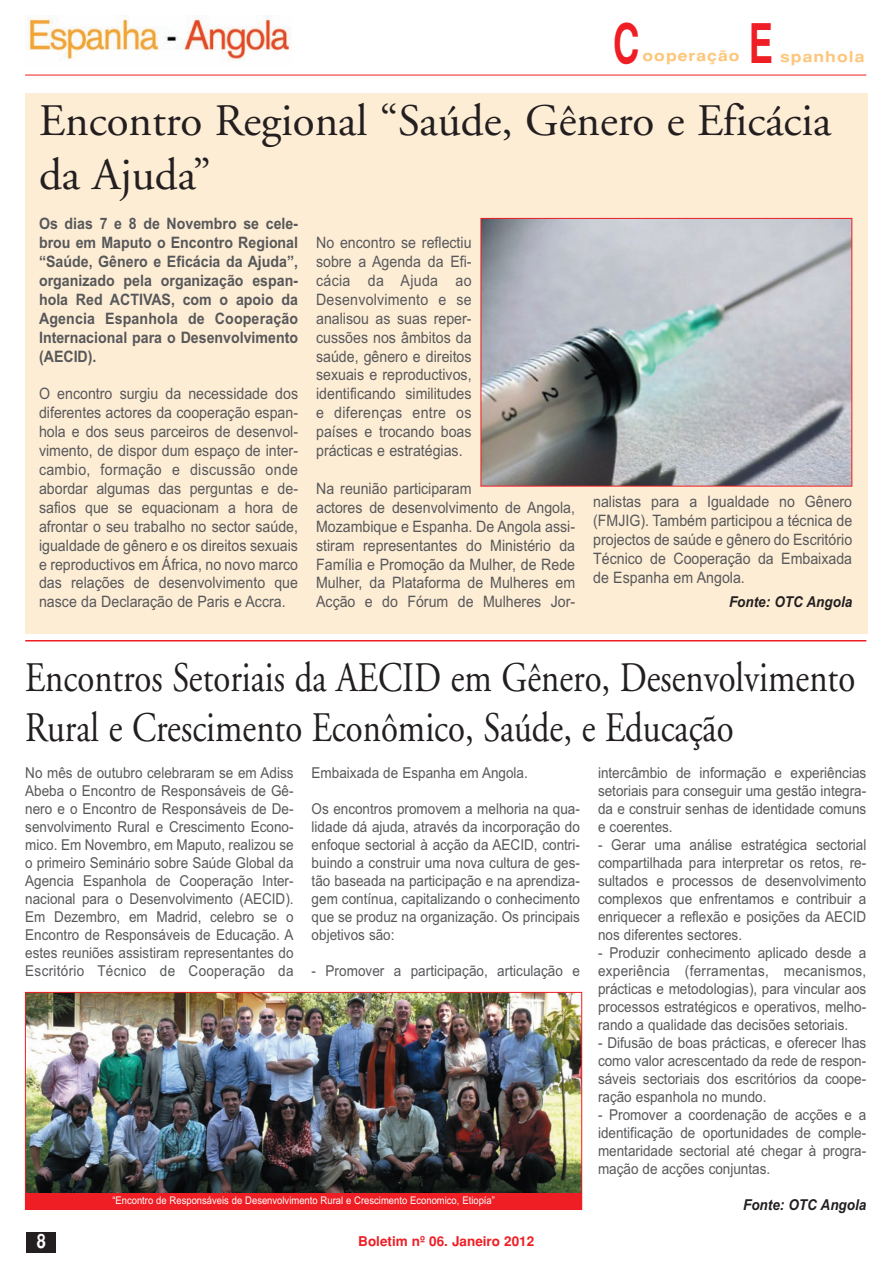
<style>
.page{position:relative;width:893px;height:1263px;background:#fff}
.page>*{position:absolute;margin:0;border:0;box-sizing:border-box;transform-origin:0 0}
.t1{font:700 54.6px "Helvetica";color:#ee1e24;scale:.66 1}
.t2{font:45px/54px "Adobe Garamond";color:#231f20}
.t3{font:42px/50.4px "Adobe Garamond";color:#231f20;scale:.83 1}
.t4{font:700 19.8px "Helvetica";color:#fff;scale:.83 1}
.t5{font:15.75px/18.9px "Arial";color:#57585a;text-align:justify;scale:.9 1}
.t6{font:700 15.75px/18.9px "Arial";color:#57585a;text-align:justify;scale:.9 1}
.t7{font:15px/18px "Arial";color:#57585a;text-align:justify;scale:.9 1}
.t8{font:italic 700 15px "Arial";color:#231f20;scale:.9 1}
.t9{font:700 15px "Helvetica";letter-spacing:.055em;color:#fdc67b;scale:1.18 1}
.t10{font:700 13.5px "Helvetica";color:#ee1e24}
.t11{font:10.5px "Arial";color:#fff;scale:.9 1}
</style>
<div class="page">
<div style="left:25px;top:93px;width:842px;height:540px;background:#feedd5"></div>
<hr style="left:25px;top:75px;width:841px;height:1px;background:#ee1e24">
<img style="left:25px;top:15px;width:266px;height:46px">
<img style="left:483px;top:220px;width:367px;height:264px">
<div style="left:481px;top:218px;width:371px;height:268px;border:1px solid #ee1e24"></div>
<img style="left:27px;top:994px;width:553px;height:199px">
<hr style="left:25px;top:640px;width:841px;height:1px;background:#ee1e24">
<div style="left:25px;top:1193px;width:557px;height:17px;background:#ee1e24"></div>
<div style="left:27px;top:1232px;width:29px;height:21px;background:#231f20"></div>
<h1 class="t1" style="left:613px;top:24px;width:41px">C</h1>
<h1 class="t1" style="left:749px;top:24px;width:38px">E</h1>
<p class="t9" style="left:642px;top:51px;width:84px">ooperação</p>
<p class="t9" style="left:780px;top:51px;width:73px">spanhola</p>
<h2 class="t2" style="left:39px;top:97px;width:794px">Encontro Regional “Saúde, Gênero e Eficácia da Ajuda”</h2>
<p class="t6" style="left:39px;top:216px;width:289px">Os dias 7 e 8 de Novembro se cele&shy;brou em Maputo o Encontro Regional “Saúde, Gênero e Eficácia da Ajuda”, organizado pela organização espan&shy;hola Red ACTIVAS, com o apoio da Agencia Espanhola de Cooperação Internacional para o Desenvolvimento (AECID).</p>
<p class="t5" style="left:39px;top:386px;width:289px">O encontro surgiu da necessidade dos diferentes actores da cooperação espan&shy;hola e dos seus parceiros de desenvol&shy;vimento, de dispor dum espaço de inter&shy;cambio, formação e discussão onde abordar algumas das perguntas e de&shy;safios que se equacionam a hora de afrontar o seu trabalho no sector saúde, igualdade de gênero e os direitos sexuais e reproductivos em África, no novo marco das relações de desenvolvimento que nasce da Declaração de Paris e Accra.</p>
<p class="t5" style="left:316px;top:235px;width:174px">No encontro se reflectiu sobre a Agenda da Efi&shy;cácia da Ajuda ao Desenvolvimento e se analisou as suas reper&shy;cussões nos âmbitos da saúde, gênero e direitos sexuais e reproductivos, identificando similitudes e diferenças entre os países e trocando boas prácticas e estratégias.</p>
<p class="t5" style="left:316px;top:480px;width:289px;text-align:left">Na reunião participaram<br>actores de desenvolvimento de Angola, Mozambique e Espanha. De Angola assi&shy;stiram representantes do Ministério da Família e Promoção da Mulher, de Rede Mulher, da Plataforma de Mulheres em Acção e do Fórum de Mulheres Jor-</p>
<p class="t5" style="left:593px;top:493px;width:289px">nalistas para a Igualdade no Gênero (FMJIG). Também participou a técnica de projectos de saúde e gênero do Escritório Técnico de Cooperação da Embaixada de Espanha em Angola.</p>
<p class="t8" style="left:729px;top:596px;width:138px">Fonte: OTC Angola</p>
<h3 class="t3" style="left:25px;top:656px;width:1002px">Encontros Setoriais da AECID em Gênero, Desenvolvimento<br>Rural e Crescimento Econômico, Saúde, e Educação</h3>
<p class="t7" style="left:25px;top:765px;width:300px">No mês de outubro celebraram se em Adiss Abeba o Encontro de Responsáveis de Gê&shy;nero e o Encontro de Responsáveis de De&shy;senvolvimento Rural e Crescimento Econo&shy;mico. Em Novembro, em Maputo, realizou se o primeiro Seminário sobre Saúde Global da Agencia Espanhola de Cooperação Inter&shy;nacional para o Desenvolvimento (AECID).<br>Em Dezembro, em Madrid, celebro se o Encontro de Responsáveis de Educação. A estes reuniões assistiram representantes do Escritório Técnico de Cooperação da</p>
<p class="t7" style="left:312px;top:765px;width:242px">Embaixada de Espanha em Angola.</p>
<p class="t7" style="left:312px;top:801px;width:300px">Os encontros promovem a melhoria na qua&shy;lidade dá ajuda, através da incorporação do enfoque sectorial à acção da AECID, contri&shy;buindo a construir uma nova cultura de ges&shy;tão baseada na participação e na aprendiza&shy;gem contínua, capitalizando o conhecimento que se produz na organização. Os principais objetivos são:</p>
<p class="t7" style="left:312px;top:963px;width:300px">- Promover a participação, articulação e</p>
<p class="t11" style="left:112px;top:1197px;width:427px">“Encontro de Responsáveis de Desenvolvimento Rural e Crescimento Economico, Etiopía”</p>
<h3 class="t4" style="left:37px;top:1233px;width:12px">8</h3>
<p class="t10" style="left:358px;top:1236px;width:177px">Boletim nº 06. Janeiro 2012</p>
<p class="t7" style="left:598px;top:765px;width:300px">intercâmbio de informação e experiências setoriais para conseguir uma gestão integra&shy;da e construir senhas de identidade comuns e coerentes.</p>
<p class="t7" style="left:598px;top:837px;width:300px">- Gerar uma análise estratégica sectorial compartilhada para interpretar os retos, re&shy;sultados e processos de desenvolvimento complexos que enfrentamos e contribuir a enriquecer a reflexão e posições da AECID nos diferentes sectores.</p>
<p class="t7" style="left:598px;top:945px;width:300px">- Produzir conhecimento aplicado desde a experiência (ferramentas, mecanismos, prácticas e metodologias), para vincular aos processos estratégicos e operativos, melho&shy;rando a qualidade das decisões setoriais.</p>
<p class="t7" style="left:598px;top:1035px;width:300px">- Difusão de boas prácticas, e oferecer lhas como valor acrescentado da rede de respon&shy;sáveis sectoriais dos escritórios da coope&shy;ração espanhola no mundo.</p>
<p class="t7" style="left:598px;top:1107px;width:300px">- Promover a coordenação de acções e a identificação de oportunidades de comple&shy;mentaridade sectorial até chegar à progra&shy;mação de acções conjuntas.</p>
<p class="t8" style="left:743px;top:1199px;width:138px">Fonte: OTC Angola</p>
</div>
